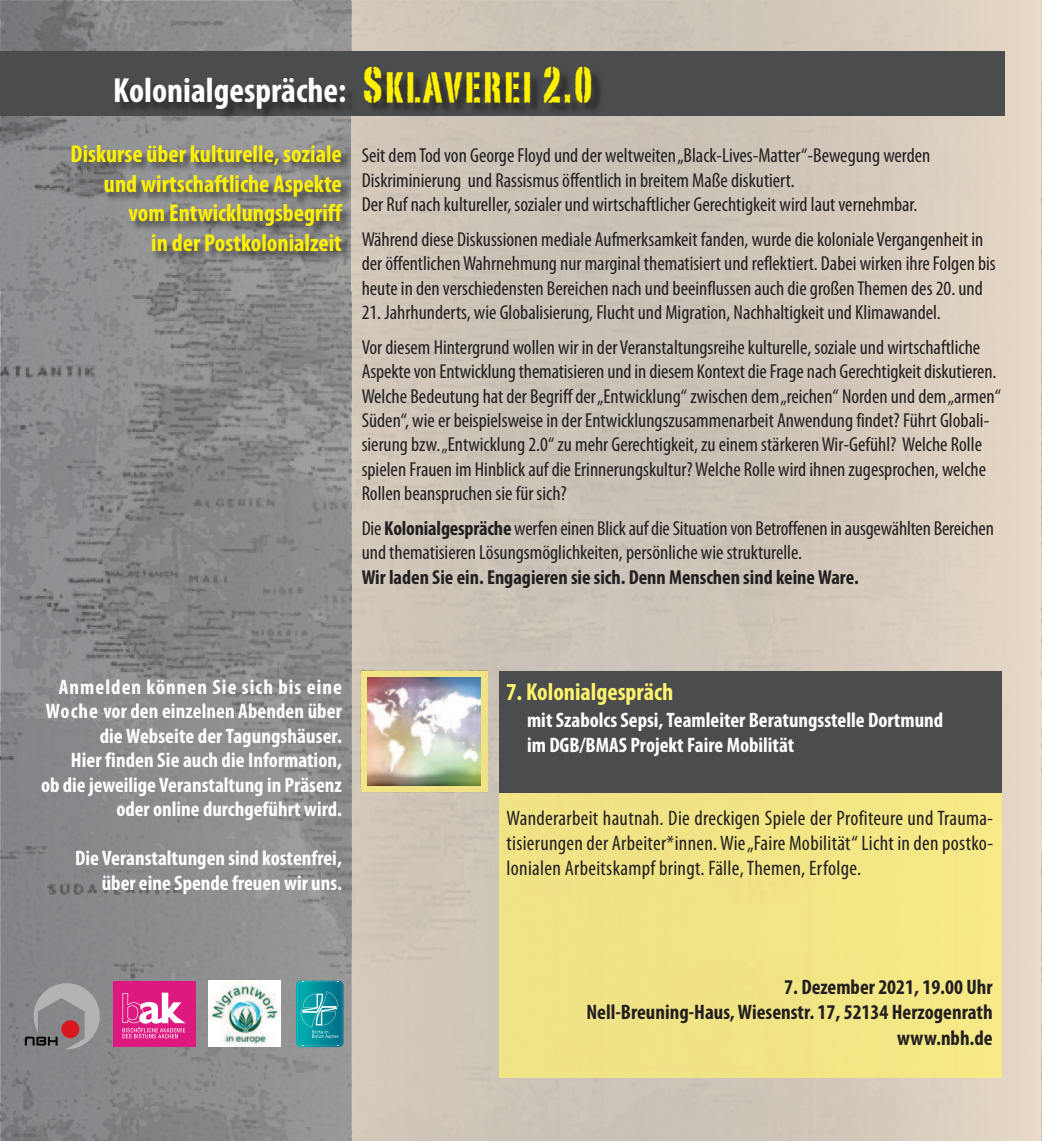
<style>
.page{position:relative;width:1042px;height:1141px;background:#fff}
.page>*{position:absolute;margin:0;border:0;box-sizing:border-box;transform-origin:0 0}
.t1{font:700 condensed 35px "Myriad Pro";color:#fff}
.t2{font:700 condensed 24.5px/29.4px "Myriad Pro";color:#fff101;text-align:right}
.t3{font:700 condensed 24.5px "Myriad Pro";color:#fff46d}
.t4{font:700 condensed 21px/24.5px "Myriad Pro";color:#fff;text-align:right}
.t5{font:condensed 21px/25.2px "Myriad Pro";letter-spacing:.015em;color:#231f20;text-align:justify}
.t6{font:700 condensed 21px/25.2px "Myriad Pro";color:#231f20;text-align:right}
.t7{font:condensed 20.3px/24.3px "Myriad Pro";color:#231f20}
.t8{font:700 condensed 20.3px "Myriad Pro";color:#231f20}
.s1{font-family:"Portago ITCTT";font-weight:400;font-stretch:normal;font-size:49px;color:#fff101}
.s2{font-weight:700}
</style>
<div class="page">
<img style="left:0;top:291px;width:352px;height:850px">
<img style="left:0;top:1px;width:352px;height:134px">
<img style="left:352px;top:0;width:689px;height:1141px">
<img style="left:0;top:135px;width:108px;height:156px">
<img style="left:108px;top:115px;width:278px;height:176px">
<div style="left:0;top:51px;width:1005px;height:64px;background:#4b4c4d"></div>
<div style="left:386px;top:115px;width:347px;height:32px;background:#ccc3b7"></div>
<img style="left:147px;top:145px;width:53px;height:2px">
<div style="left:499px;top:793px;width:502px;height:284px;background:#f1e486"></div>
<div style="left:499px;top:671px;width:502px;height:122px;background:#4b4c4d"></div>
<img style="left:361px;top:670px;width:127px;height:122px">
<img style="left:368px;top:677px;width:113px;height:108px">
<svg style="left:25px;top:983px;width:75px;height:66px;background:#938a8c"></svg>
<svg style="left:296px;top:981px;width:47px;height:66px"></svg>
<svg style="left:297px;top:981px;width:46px;height:65px;background:#1b9aa6"></svg>
<svg style="left:113px;top:981px;width:82px;height:66px;background:#e24095"></svg>
<img style="left:208px;top:981px;width:72px;height:65px">
<h1 class="t1" style="left:113px;top:78px;width:481px">Kolonialgespräche: <span class="s1">SKLAVEREI 2.0</span></h1>
<p class="t2" style="left:71px;top:142px;width:273px">Diskurse über kulturelle, soziale und wirtschaftliche Aspekte vom Entwicklungsbegriff<br>in der Postkolonialzeit</p>
<p class="t7" style="left:362px;top:145px;width:570px">Seit demTod von George Floyd und der weltweiten„Black-Lives-Matter“-Bewegung werden<br>Diskriminierung und Rassismus öffentlich in breitem Maße diskutiert.<br>Der Ruf nach kultureller, sozialer und wirtschaftlicher Gerechtigkeit wird laut vernehmbar.</p>
<p class="t7" style="left:362px;top:229px;width:635px">Während diese Diskussionen mediale Aufmerksamkeit fanden, wurde die koloniale Vergangenheit in der öffentlichenWahrnehmung nur marginal thematisiert und reflektiert. Dabei wirken ihre Folgen bis heute in den verschiedensten Bereichen nach und beeinflussen auch die großen Themen des 20. und</p>
<p class="t7" style="left:362px;top:297px;width:620px;line-height:34.8px">21. Jahrhunderts, wie Globalisierung, Flucht und Migration, Nachhaltigkeit und Klimawandel.<br>Vor diesem Hintergrund wollen wir in der Veranstaltungsreihe kulturelle, soziale und wirtschaftliche</p>
<p class="t7" style="left:362px;top:361px;width:641px">Aspektevon Entwicklungthematisieren undin diesemKontextdieFrage nach Gerechtigkeitdiskutieren.<br>Welche Bedeutung hat der Begriff der„Entwicklung“ zwischen dem„reichen“ Norden und dem„armen“ Süden“, wie er beispielsweise in der Entwicklungszusammenarbeit Anwendung findet? Führt Globali&shy;sierung bzw.„Entwicklung 2.0“ zu mehr Gerechtigkeit, zu einem stärkerenWir-Gefühl? Welche Rolle spielen Frauen im Hinblick auf die Erinnerungskultur?Welche Rolle wird ihnen zugesprochen, welche Rollen beanspruchen sie für sich?</p>
<p class="t7" style="left:362px;top:518px;width:634px">Die <span class="s2">Kolonialgespräche</span>werfen einen BlickaufdieSituation von Betroffenen in ausgewählten Bereichen und thematisieren Lösungsmöglichkeiten, persönliche wie strukturelle.</p>
<p class="t8" style="left:362px;top:570px;width:499px">Wir laden Sie ein. Engagieren sie sich. Denn Menschen sind keineWare.</p>
<p class="t4" style="left:41px;top:676px;width:302px">Anmelden können Sie sich bis eine Woche vor den einzelnen Abenden über dieWebseite derTagungshäuser.<br>Hier finden Sie auch die Information,<br>ob die jeweilige Veranstaltung in Präsenz oder online durchgeführt wird.</p>
<p class="t4" style="left:75px;top:848px;width:268px">Die Veranstaltungen sind kostenfrei, über eine Spende freuen wir uns.</p>
<p class="t3" style="left:506px;top:683px;width:169px">7. Kolonialgespräch</p>
<p class="t4" style="left:527px;top:709px;width:418px;line-height:25.2px;text-align:left">mit Szabolcs Sepsi,Teamleiter Beratungsstelle Dortmund im DGB/BMAS Projekt Faire Mobilität</p>
<p class="t5" style="left:506px;top:807px;width:488px">Wanderarbeit hautnah. Die dreckigen Spiele der Profiteure und Trauma&shy;tisierungen der Arbeiter*innen.Wie„Faire Mobilität“Licht in den postko&shy;lonialen Arbeitskampf bringt. Fälle,Themen, Erfolge.</p>
<p class="t6" style="left:586px;top:976px;width:408px">7. Dezember 2021, 19.00 Uhr<br>Nell-Breuning-Haus,Wiesenstr. 17, 52134 Herzogenrath www.nbh.de</p>
</div>
